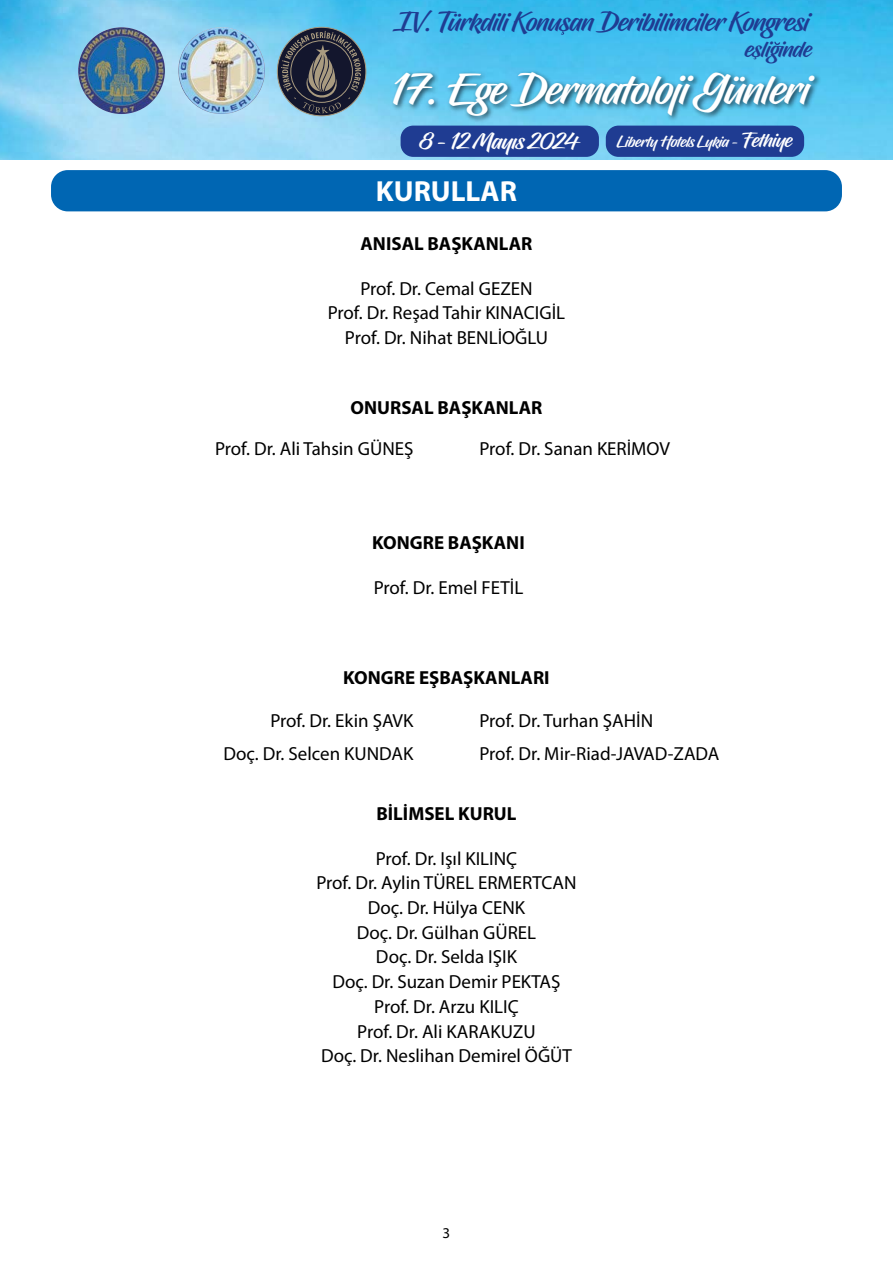
<style>
.page{position:relative;width:893px;height:1263px;background:#fff}
.page>*{position:absolute;margin:0;border:0;box-sizing:border-box;transform-origin:0 0}
.t1{font:42.45px "Hughs";color:#fff}
.t2{font:700 29.1px "Myriad Pro";color:#fff}
.t3{font:26.7px "Hughs";color:#1f3c92}
.t4{font:23.25px "Hughs";color:#1f3c92}
.t5{font:22.5px "Hughs";color:#fff}
.t6{font:18.9px/24.8px "Myriad Pro";color:#000;text-align:center}
.t7{font:700 18.9px "Myriad Pro";color:#000}
.t8{font:15.6px "Hughs";color:#fff}
.t9{font:15px "Myriad Pro";color:#000}
.s1{font-size:19.95px}
</style>
<div class="page">
<img style="left:0;top:0;width:893px;height:159px">
<img style="left:386px;top:61px;width:439px;height:65px">
<svg style="left:561px;top:31px;width:3px;height:4px"></svg>
<svg style="left:774px;top:42px;width:6px;height:3px"></svg>
<div style="left:401px;top:126px;width:198px;height:31px;background:#1f3c92;border-radius:13px"></div>
<div style="left:606px;top:126px;width:198px;height:31px;background:#1f3c92;border-radius:13px"></div>
<img style="left:78px;top:27px;width:87px;height:87px;border-radius:43px">
<img style="left:178px;top:27px;width:87px;height:87px;border-radius:43px">
<svg style="left:277px;top:27px;width:89px;height:89px"></svg>
<svg style="left:281px;top:31px;width:80px;height:82px;background:#424956"></svg>
<div style="left:51px;top:170px;width:791px;height:41px;background:#0066b3;border-radius:17px"></div>
<h3 class="t3" style="left:394px;top:6px;width:416px">IV. Türkdili Konusan Deribilimciler Kongresi</h3>
<p class="t4" style="left:745px;top:35px;width:68px">esliginde</p>
<h1 class="t1" style="left:390px;top:64px;width:420px">17. Ege Dermatoloji Günleri</h1>
<p class="t5" style="left:419px;top:127px;width:164px">8 - 12 Mayis 2024</p>
<p class="t8" style="left:617px;top:133px;width:177px">Liberty Hotels Lykia - <span class="s1">Fethiye</span></p>
<h2 class="t2" style="left:376px;top:172px;width:143px">KURULLAR</h2>
<p class="t7" style="left:361px;top:231px;width:173px">ANISAL BAŞKANLAR</p>
<p class="t6" style="left:328px;top:276px;width:239px">Prof. Dr. Cemal GEZEN<br>Prof. Dr. Reşad Tahir KINACIGİL<br>Prof. Dr. Nihat BENLİOĞLU</p>
<p class="t7" style="left:351px;top:395px;width:193px">ONURSAL BAŞKANLAR</p>
<p class="t6" style="left:215px;top:436px;width:200px">Prof. Dr. Ali Tahsin GÜNEŞ</p>
<p class="t6" style="left:480px;top:436px;width:192px">Prof. Dr. Sanan KERİMOV</p>
<p class="t7" style="left:372px;top:530px;width:154px">KONGRE BAŞKANI</p>
<p class="t6" style="left:374px;top:575px;width:151px">Prof. Dr. Emel FETİL</p>
<p class="t7" style="left:343px;top:665px;width:208px">KONGRE EŞBAŞKANLARI</p>
<p class="t6" style="left:223px;top:703px;width:192px;line-height:33.6px;text-align:right">Prof. Dr. Ekin ŞAVK<br>Doç. Dr. Selcen KUNDAK</p>
<p class="t6" style="left:480px;top:703px;width:241px;line-height:33.6px;text-align:left">Prof. Dr. Turhan ŞAHİN<br>Prof. Dr. Mir-Riad-JAVAD-ZADA</p>
<p class="t7" style="left:376px;top:801px;width:142px">BİLİMSEL KURUL</p>
<p class="t6" style="left:316px;top:846px;width:262px">Prof. Dr. Işıl KILINÇ<br>Prof. Dr. Aylin TÜREL ERMERTCAN<br>Doç. Dr. Hülya CENK<br>Doç. Dr. Gülhan GÜREL<br>Doç. Dr. Selda IŞIK<br>Doç. Dr. Suzan Demir PEKTAŞ<br>Prof. Dr. Arzu KILIÇ<br>Prof. Dr. Ali KARAKUZU<br>Doç. Dr. Neslihan Demirel ÖĞÜT</p>
<p class="t9" style="left:443px;top:1224px;width:9px">3</p>
</div>
